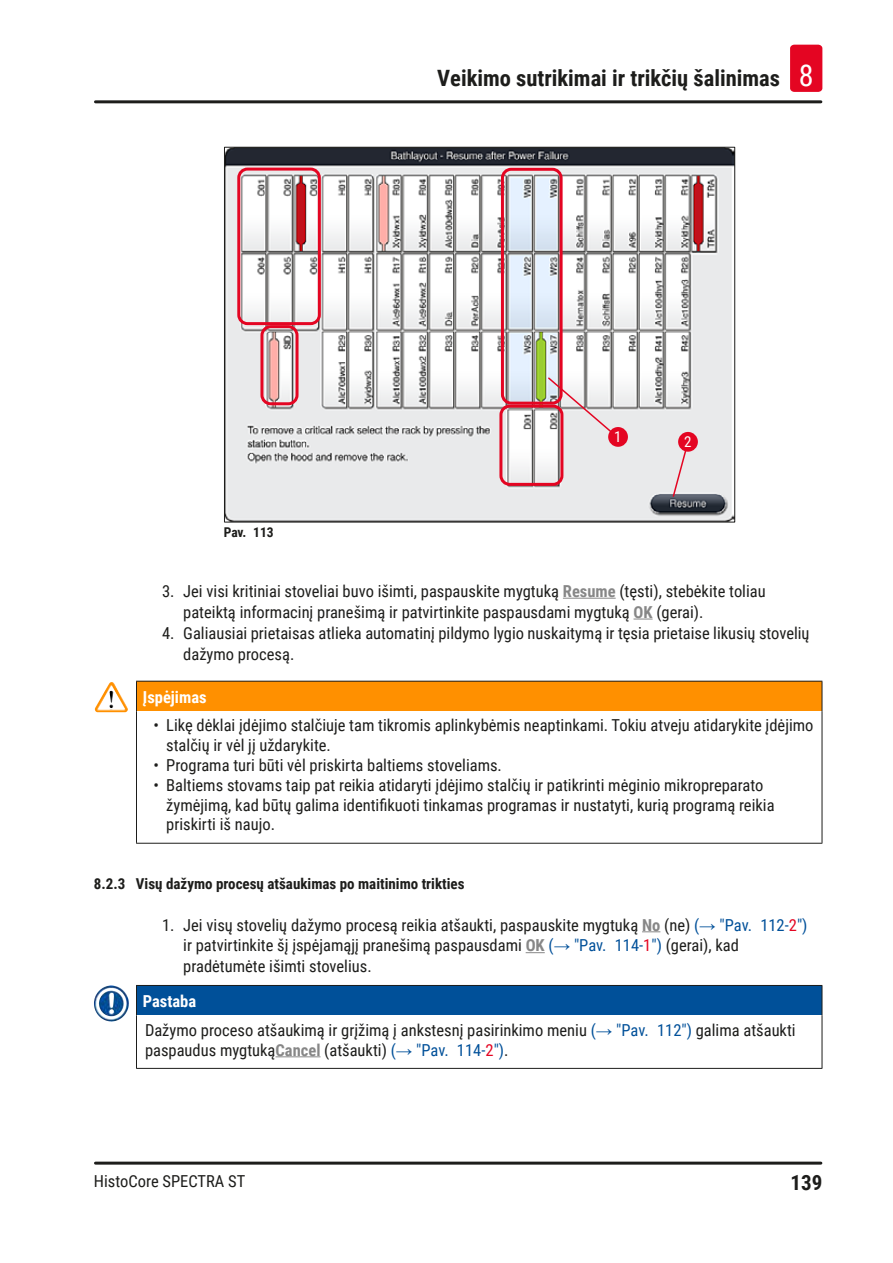
<style>
.page{position:relative;width:893px;height:1263px;background:#fff}
.page>*{position:absolute;margin:0;border:0;box-sizing:border-box;transform-origin:0 0}
.t1{font:700 22.5px "Roboto Condensed";color:#1d1d1b}
.t2{font:700 21px "Roboto Condensed";color:#1d1d1b}
.Source_of_danger{font:16.5px/20.9px "Roboto Condensed";color:#1d1d1b}
.Signalword__no_use_a{font:700 16.5px "Roboto Condensed";color:#fff}
.t3{font:700 15px "Roboto Condensed";color:#1d1d1b}
.t4{font:15px "Roboto Condensed";color:#fff}
.t5{font:700 13.5px "Roboto Condensed";letter-spacing:-.005em;color:#1d1d1b}
.s1{font-weight:400;font-size:30px;color:#fff}
.s2{font-weight:700;color:#878787}
.s3{color:#005099}
.s4{font-family:"Arial";color:#005099}
.s5{color:#e40522}
</style>
<div class="page">
<hr style="left:95px;top:100px;width:726px;height:3px;background:#1d1d1b">
<hr style="left:95px;top:1161px;width:726px;height:3px;background:#1d1d1b">
<div style="left:790px;top:45px;width:32px;height:47px;background:#e40522;border-radius:4px"></div>
<hr style="left:563px;top:598px;width:53px;height:1px;background:#878787">
<svg style="left:633px;top:619px;width:20px;height:1px"></svg>
<svg style="left:642px;top:931px;width:18px;height:1px"></svg>
<svg style="left:526px;top:952px;width:19px;height:1px"></svg>
<img style="left:226px;top:149px;width:507px;height:371px">
<div style="left:237px;top:168px;width:84px;height:157px;border:3px solid #e40522;border-radius:9px"></div>
<div style="left:260px;top:325px;width:39px;height:80px;border:3px solid #e40522;border-radius:9px"></div>
<div style="left:501px;top:168px;width:62px;height:237px;border:3px solid #e40522;border-radius:9px"></div>
<div style="left:499px;top:405px;width:64px;height:81px;border:3px solid #e40522;border-radius:9px"></div>
<svg style="left:547px;top:376px;width:66px;height:58px"></svg>
<svg style="left:671px;top:449px;width:16px;height:49px"></svg>
<div style="left:608px;top:427px;width:20px;height:20px;background:#e40522;border-radius:50%"></div>
<div style="left:678px;top:432px;width:20px;height:20px;background:#e40522;border-radius:50%"></div>
<div style="left:136px;top:681px;width:686px;height:30px;background:#ff9000"></div>
<hr style="left:136px;top:681px;width:1px;height:30px;background:#1d1d1b">
<hr style="left:136px;top:711px;width:1px;height:132px;background:#1d1d1b">
<hr style="left:822px;top:711px;width:1px;height:132px;background:#1d1d1b">
<hr style="left:136px;top:843px;width:686px;height:1px;background:#1d1d1b">
<hr style="left:136px;top:681px;width:686px;height:1px;background:#1d1d1b">
<hr style="left:822px;top:681px;width:1px;height:30px;background:#1d1d1b">
<img style="left:97px;top:682px;width:14px;height:23px">
<div style="left:136px;top:985px;width:686px;height:30px;background:#005099"></div>
<svg style="left:136px;top:986px;width:1px;height:29px"></svg>
<hr style="left:136px;top:1015px;width:1px;height:53px;background:#1d1d1b">
<hr style="left:822px;top:1015px;width:1px;height:53px;background:#1d1d1b">
<hr style="left:136px;top:1068px;width:686px;height:1px;background:#1d1d1b">
<hr style="left:136px;top:985px;width:686px;height:1px;background:#1d1d1b">
<svg style="left:822px;top:986px;width:1px;height:29px"></svg>
<img style="left:94px;top:985px;width:26px;height:36px">
<hr style="left:276px;top:1056px;width:44px;height:1px;background:#878787">
<h1 class="t1" style="left:437px;top:63px;width:378px">Veikimo sutrikimai ir trikčių šalinimas <span class="s1">8</span></h1>
<p class="t5" style="left:224px;top:523px;width:51px">Pav. 113</p>
<p class="t4" style="left:614px;top:426px;width:9px">1</p>
<p class="t4" style="left:684px;top:431px;width:9px">2</p>
<p class="Source_of_danger" style="left:183px;top:580px;width:584px;text-indent:-21px">3. Jei visi kritiniai stoveliai buvo išimti, paspauskite mygtuką <span class="s2">Resume</span> (tęsti), stebėkite toliau pateiktą informacinį pranešimą ir patvirtinkite paspausdami mygtuką <span class="s2">OK</span> (gerai).</p>
<p class="Source_of_danger" style="left:183px;top:622px;width:628px;text-indent:-21px">4. Galiausiai prietaisas atlieka automatinį pildymo lygio nuskaitymą ir tęsia prietaise likusių stovelių dažymo procesą.</p>
<p class="Signalword__no_use_a" style="left:143px;top:685px;width:65px">Įspėjimas</p>
<p class="Source_of_danger" style="left:166px;top:715px;width:649px;line-height:19.8px;text-indent:-13px">• Likę dėklai įdėjimo stalčiuje tam tikromis aplinkybėmis neaptinkami. Tokiu atveju atidarykite įdėjimo stalčių ir vėl jį uždarykite.</p>
<p class="Source_of_danger" style="left:153px;top:754px;width:350px">• Programa turi būti vėl priskirta baltiems stoveliams.</p>
<p class="Source_of_danger" style="left:166px;top:774px;width:610px;line-height:19.8px;text-indent:-13px">• Baltiems stovams taip pat reikia atidaryti įdėjimo stalčių ir patikrinti mėginio mikropreparato žymėjimą, kad būtų galima identifikuoti tinkamas programas ir nustatyti, kurią programą reikia priskirti iš naujo.</p>
<p class="t3" style="left:94px;top:873px;width:372px">8.2.3 Visų dažymo procesų atšaukimas po maitinimo trikties</p>
<p class="Source_of_danger" style="left:183px;top:914px;width:626px;text-indent:-21px">1. Jei visų stovelių dažymo procesą reikia atšaukti, paspauskite mygtuką <span class="s2">No</span> (ne) <span class="s3">(</span><span class="s4">→</span> <span class="s3">"Pav. 112‑</span><span class="s5">2</span><span class="s3">") </span>ir patvirtinkite šį įspėjamąjį pranešimą paspausdami <span class="s2">OK</span> <span class="s3">(</span><span class="s4">→</span> <span class="s3">"Pav. 114‑</span><span class="s5">1</span><span class="s3">")</span> (gerai), kad pradėtumėte išimti stovelius.</p>
<p class="Signalword__no_use_a" style="left:143px;top:989px;width:55px">Pastaba</p>
<p class="Source_of_danger" style="left:145px;top:1019px;width:652px;line-height:19.8px">Dažymo proceso atšaukimą ir grįžimą į ankstesnį pasirinkimo meniu <span class="s3">(</span><span class="s4">→</span> <span class="s3">"Pav. 112")</span> galima atšaukti paspaudus mygtuką<span class="s2">Cancel</span> (atšaukti) <span class="s3">(</span><span class="s4">→</span> <span class="s3">"Pav. 114‑</span><span class="s5">2</span><span class="s3">")</span>.</p>
<p class="Source_of_danger" style="left:94px;top:1170px;width:153px">HistoCore SPECTRA ST</p>
<p class="t2" style="left:790px;top:1168px;width:33px">139</p>
</div>
